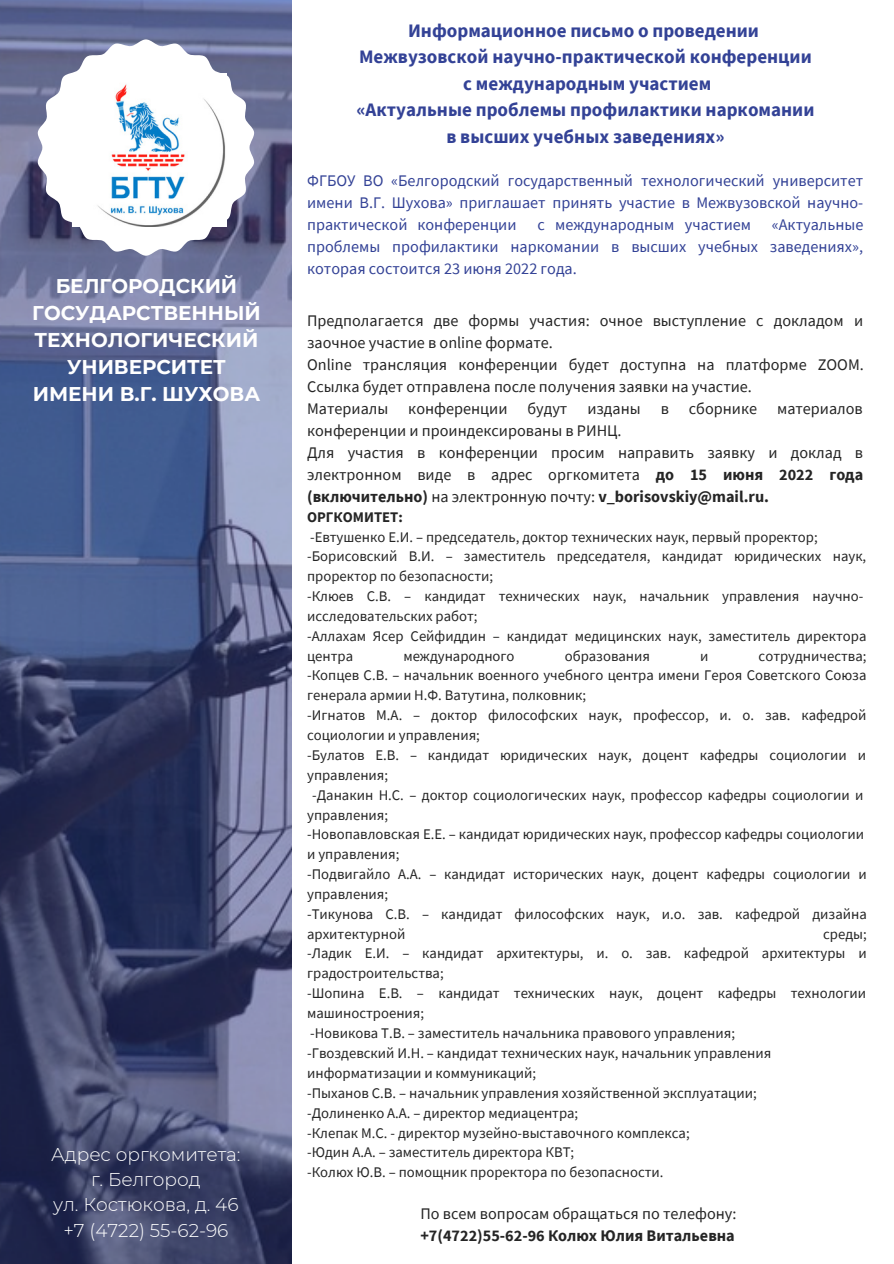
<style>
.page{position:relative;width:894px;height:1264px;background:#fff}
.page>*{position:absolute;margin:0;border:0;box-sizing:border-box;transform-origin:0 0}
.t1{font:700 19.8px/27px "Montserrat";color:#fff;text-align:center}
.t2{font:700 19.05px "Source Sans Pro";color:#334296}
.t3{font:300 18.45px "Montserrat";color:#fff}
.t4{font:16.2px/22px "Source Sans Pro";color:#252525}
.t5{font:16.2px/22px "Source Sans Pro";color:#334296;text-align:justify}
.t6{font:700 16.2px "Source Sans Pro";color:#252525}
.t7{font:14.7px/19.8px "Source Sans Pro";color:#252525}
.t8{font:700 14.7px "Source Sans Pro";color:#252525}
.s1{font-weight:700}
</style>
<div class="page">
<img style="left:0;top:0;width:291px;height:1263px">
<svg style="left:38px;top:39px;width:216px;height:217px"></svg>
<img style="left:73px;top:73px;width:153px;height:153px">
<p class="t1" style="left:32px;top:272px;width:230px">БЕЛГОРОДСКИЙ<br>ГОСУДАРСТВЕННЫЙ<br>ТЕХНОЛОГИЧЕСКИЙ</p>
<p class="t1" style="left:33px;top:353px;width:229px">УНИВЕРСИТЕТ<br>ИМЕНИ В.Г. ШУХОВА</p>
<p class="t3" style="left:51px;top:1143px;width:191px">Адрес оргкомитета:</p>
<p class="t3" style="left:91px;top:1168px;width:111px">г. Белгород</p>
<p class="t3" style="left:53px;top:1193px;width:187px">ул. Костюкова, д. 46</p>
<p class="t3" style="left:63px;top:1218px;width:166px">+7 (4722) 55-62-96</p>
<p class="t2" style="left:408px;top:18px;width:352px">Информационное письмо о проведении</p>
<p class="t2" style="left:359px;top:45px;width:454px">Межвузовской научно-практической конференции</p>
<p class="t2" style="left:463px;top:71px;width:249px">с международным участием</p>
<p class="t2" style="left:356px;top:98px;width:459px">«Актуальные проблемы профилактики наркомании</p>
<p class="t2" style="left:446px;top:124px;width:279px">в высших учебных заведениях»</p>
<p class="t5" style="left:307px;top:169px;width:557px">ФГБОУ ВО «Белгородский государственный технологический университет имени В.Г. Шухова» приглашает принять участие в Межвузовской научно&shy;практической конференции</p>
<p class="t5" style="left:307px;top:213px;width:557px;text-indent:464px">«Актуальные проблемы профилактики наркомании в высших учебных заведениях», которая состоится 23 июня 2022 года.</p>
<p class="t4" style="left:307px;top:309px;width:557px">Предполагается две формы участия: очное выступление с докладом и заочное участие в online формате.</p>
<p class="t4" style="left:307px;top:353px;width:558px">Online трансляция конференции будет доступна на платформе ZOOM.<br>Ссылка будет отправлена после получения заявки на участие.</p>
<p class="t4" style="left:307px;top:397px;width:557px">Материалы конференции будут изданы в сборнике материалов конференции и проиндексированы в РИНЦ.</p>
<p class="t4" style="left:307px;top:441px;width:557px;text-align:justify">Для участия в конференции просим направить заявку и доклад в электронном виде в адрес оргкомитета <span class="s1">до 15 июня 2022 года (включительно)</span> на электронную почту: <span class="s1">v_borisovskiy@mail.ru.</span></p>
<p class="t8" style="left:307px;top:507px;width:97px">ОРГКОМИТЕТ:</p>
<p class="t7" style="left:310px;top:526px;width:509px">-Евтушенко Е.И. – председатель, доктор технических наук, первый проректор;</p>
<p class="t7" style="left:307px;top:546px;width:560px">-Борисовский В.И. – заместитель председателя, кандидат юридических наук, проректор по безопасности;</p>
<p class="t7" style="left:307px;top:586px;width:557px">-Клюев С.В. – кандидат технических наук, начальник управления научно&shy;исследовательских работ;</p>
<p class="t7" style="left:307px;top:625px;width:560px">-Аллахам Ясер Сейфиддин – кандидат медицинских наук, заместитель директора центра</p>
<p class="t5" style="left:537px;top:213px;width:215px">с международным участием</p>
<p class="t7" style="left:403px;top:645px;width:113px">международного</p>
<p class="t7" style="left:564px;top:645px;width:87px">образования</p>
<p class="t7" style="left:700px;top:645px;width:10px">и</p>
<p class="t7" style="left:307px;top:645px;width:560px;text-align:justify;text-indent:451px">сотрудничества; -Копцев С.В. – начальник военного учебного центра имени Героя Советского Союза генерала армии Н.Ф. Ватутина, полковник;</p>
<p class="t7" style="left:307px;top:705px;width:560px">-Игнатов М.А. – доктор философских наук, профессор, и. о. зав. кафедрой социологии и управления;</p>
<p class="t7" style="left:307px;top:744px;width:560px">-Булатов Е.В. – кандидат юридических наук, доцент кафедры социологии и управления;</p>
<p class="t7" style="left:307px;top:785px;width:557px;text-indent:5px">-Данакин Н.С. – доктор социологических наук, профессор кафедры социологии и управления;</p>
<p class="t7" style="left:307px;top:824px;width:558px">-Новопавловская Е.Е. – кандидат юридических наук, профессор кафедры социологии и управления;</p>
<p class="t7" style="left:307px;top:864px;width:561px">-Подвигайло А.А. – кандидат исторических наук, доцент кафедры социологии и управления;<br>-Тикунова С.В. – кандидат философских наук, и.о. зав. кафедрой дизайна архитектурной</p>
<p class="t7" style="left:307px;top:923px;width:561px;text-align:justify;text-indent:516px">среды; -Ладик Е.И. – кандидат архитектуры, и. о. зав. кафедрой архитектуры и градостроительства;</p>
<p class="t7" style="left:307px;top:983px;width:560px">-Шопина Е.В. – кандидат технических наук, доцент кафедры технологии машиностроения;<br>-Новикова Т.В. – заместитель начальника правового управления;</p>
<p class="t7" style="left:307px;top:1042px;width:465px">-Гвоздевский И.Н. – кандидат технических наук, начальник управления информатизации и коммуникаций;<br>-Пыханов С.В. – начальник управления хозяйственной эксплуатации; -Долиненко А.А. – директор медиацентра;<br>-Клепак М.С. - директор музейно-выставочного комплекса;<br>-Юдин А.А. – заместитель директора КВТ;<br>-Колюх Ю.В. – помощник проректора по безопасности.</p>
<p class="t4" style="left:420px;top:1202px;width:317px">По всем вопросам обращаться по телефону:</p>
<p class="t6" style="left:420px;top:1225px;width:316px">+7(4722)55-62-96 Колюх Юлия Витальевна</p>
</div>
